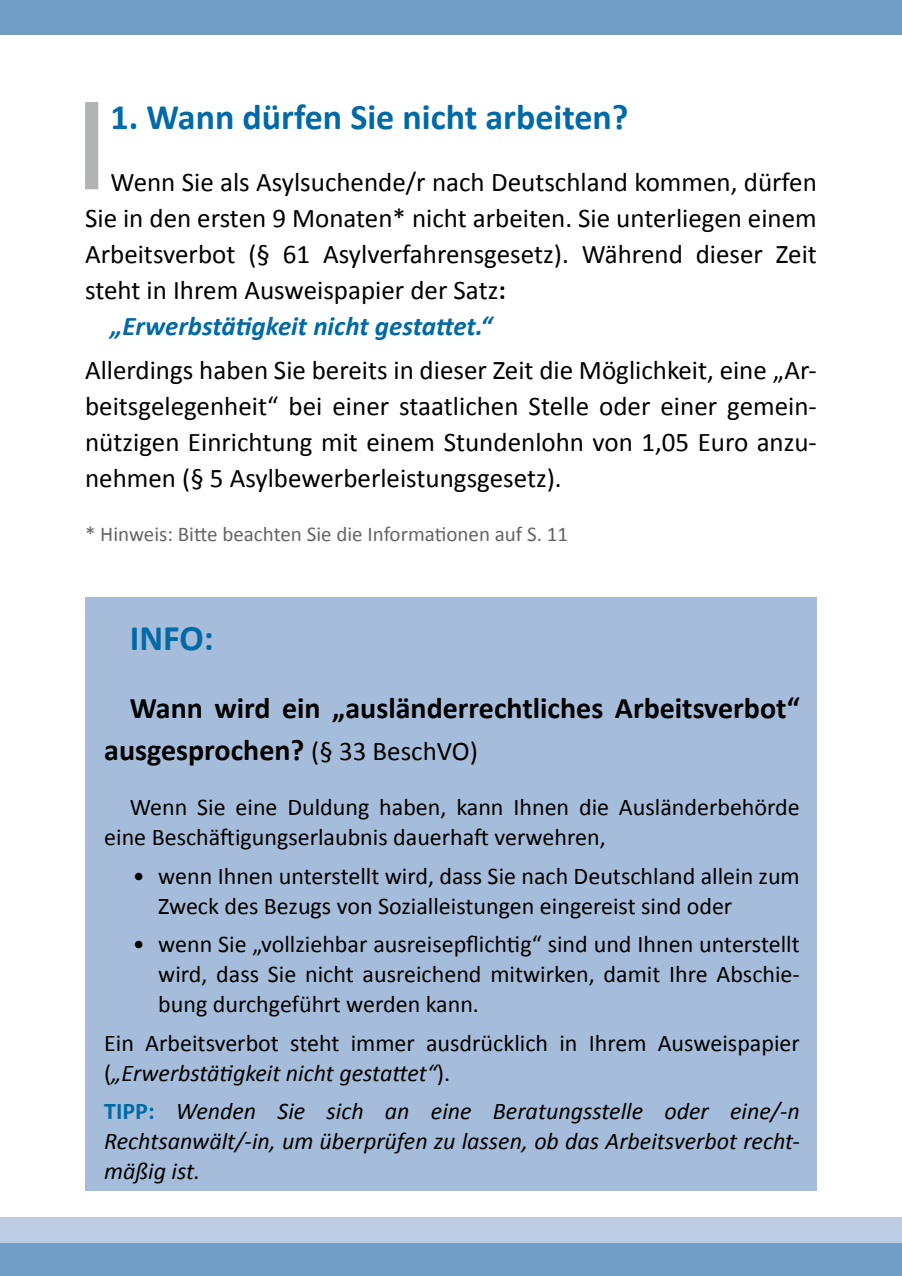
<style>
.page{position:relative;width:902px;height:1276px;background:#fff}
.page>*{position:absolute;margin:0;border:0;box-sizing:border-box;transform-origin:0 0}
.t1{font:700 36px "Calibri";color:#006aa7}
.t2{font:700 30px/42px "Calibri";color:#000}
.t3{font:27px/36px "Calibri";color:#000;text-align:justify}
.t4{font:italic 700 27px "Calibri";color:#006aa7}
.t5{font:24px/30px "Calibri";color:#000}
.t6{font:italic 24px/30px "Calibri";color:#000;text-align:justify}
.t7{font:21px "Calibri";color:#646567}
.s1{font-weight:700}
.s2{font-weight:400;font-size:27px}
.s3{font-style:italic}
.s4{font-weight:700;font-style:normal;color:#006aa7}
</style>
<div class="page">
<div style="left:0;top:0;width:901px;height:34px;background:#709ec7"></div>
<div style="left:0;top:1242px;width:901px;height:34px;background:#709ec7"></div>
<div style="left:0;top:1216px;width:901px;height:26px;background:#bdcde3"></div>
<div style="left:85px;top:597px;width:731px;height:594px;background:#a5bdda"></div>
<div style="left:85px;top:102px;width:13px;height:87px;background:#b1b3b4"></div>
<h1 class="t1" style="left:111px;top:94px;width:519px">1. Wann dürfen Sie nicht arbeiten?</h1>
<p class="t3" style="left:111px;top:164px;width:707px">Wenn Sie als Asylsuchende/r nach Deutschland kommen, dürfen</p>
<p class="t3" style="left:85px;top:200px;width:733px">Sie in den ersten 9 Monaten* nicht arbeiten. Sie unterliegen einem</p>
<p class="t3" style="left:85px;top:236px;width:733px">Arbeitsverbot (§ 61 Asylverfahrensgesetz). Während dieser Zeit</p>
<p class="t3" style="left:85px;top:272px;width:422px">steht in Ihrem Ausweispapier der Satz<span class="s1">:</span></p>
<p class="t4" style="left:111px;top:308px;width:383px">„Erwerbstätigkeit nicht gestattet.“</p>
<p class="t3" style="left:85px;top:352px;width:733px">Allerdings haben Sie bereits in dieser Zeit die Möglichkeit, eine „Ar&shy;beitsgelegenheit“ bei einer staatlichen Stelle oder einer gemein&shy;nützigen Einrichtung mit einem Stundenlohn von 1,05 Euro anzu&shy;nehmen (§ 5 Asylbewerberleistungsgesetz).</p>
<p class="t7" style="left:85px;top:521px;width:484px">* Hinweis: Bitte beachten Sie die Informationen auf S. 11</p>
<h1 class="t1" style="left:130px;top:615px;width:85px">INFO:</h1>
<p class="t2" style="left:104px;top:686px;width:697px;text-indent:26px">Wann wird ein „ausländerrechtliches Arbeitsverbot“ ausgesprochen? <span class="s2">(§ 33 BeschVO)</span></p>
<p class="t5" style="left:104px;top:792px;width:697px;text-indent:26px">Wenn Sie eine Duldung haben, kann Ihnen die Ausländerbehörde eine Beschäftigungserlaubnis dauerhaft verwehren,</p>
<p class="t5" style="left:158px;top:861px;width:643px;text-indent:-26px">• wenn Ihnen unterstellt wird, dass Sie nach Deutschland allein zum<br>Zweck des Bezugs von Sozialleistungen eingereist sind oder</p>
<p class="t5" style="left:158px;top:929px;width:643px;text-align:justify;text-indent:-26px">• wenn Sie „vollziehbar ausreisepflichtig“ sind und Ihnen unterstellt wird, dass Sie nicht ausreichend mitwirken, damit Ihre Abschie&shy;bung durchgeführt werden kann.</p>
<p class="t5" style="left:104px;top:1028px;width:697px">Ein Arbeitsverbot steht immer ausdrücklich in Ihrem Ausweispapier (<span class="s3">„Erwerbstätigkeit nicht gestattet“</span>).</p>
<p class="t6" style="left:104px;top:1095px;width:697px"><span class="s4">TIPP:</span> Wenden Sie sich an eine Beratungsstelle oder eine/-n Rechtsanwält/-in, um überprüfen zu lassen, ob das Arbeitsverbot recht&shy;mäßig ist.</p>
</div>
